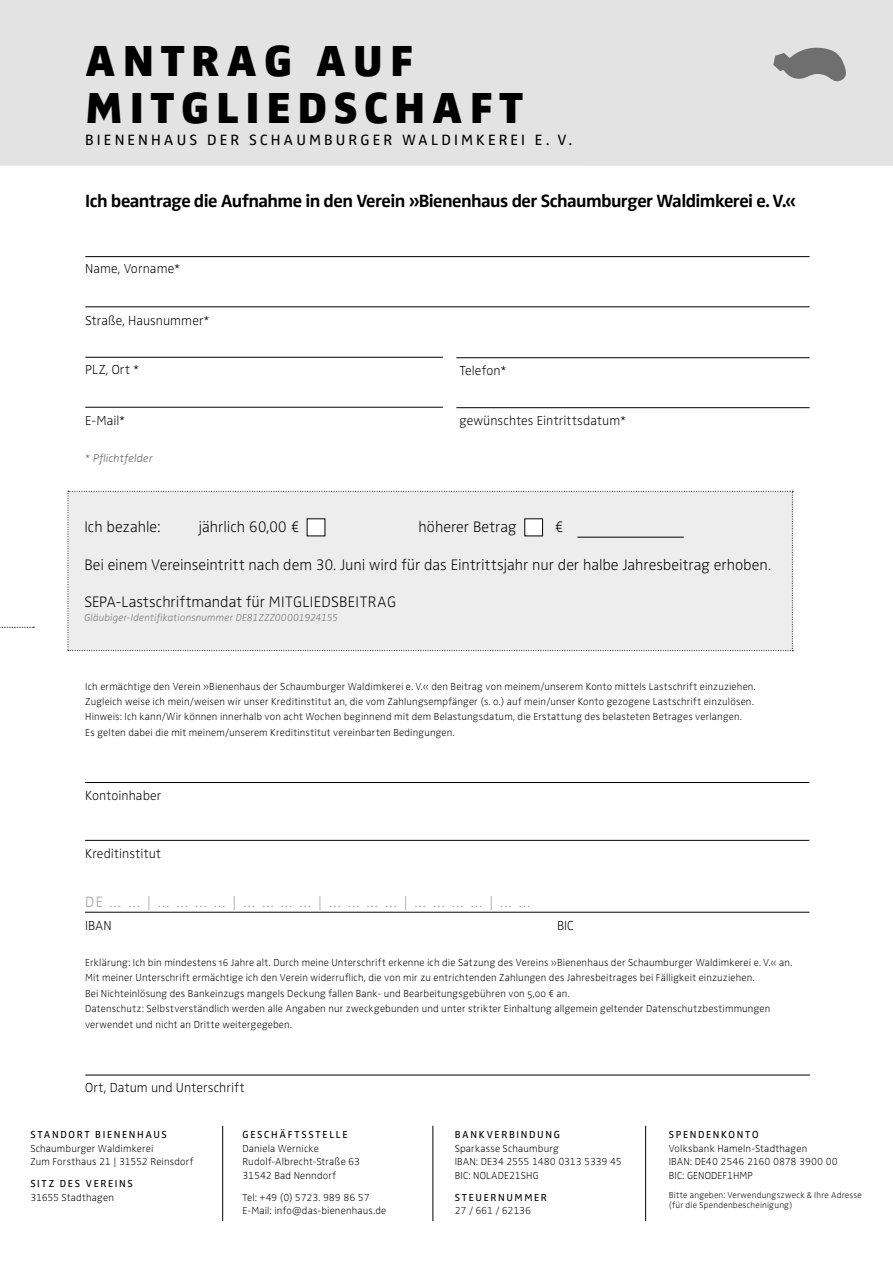
<style>
.page{position:relative;width:893px;height:1263px;background:#fff}
.page>*{position:absolute;margin:0;border:0;box-sizing:border-box;transform-origin:0 0}
.t1{font:900 45px/46.5px "Zwo";letter-spacing:.15em;color:#000}
.t2{font:700 18.3px "Zwo Pro";letter-spacing:-.03em;color:#000}
.t3{font:300 expanded 15.75px "Zwo Pro";color:#000}
.t4{font:15.45px "Zwo";letter-spacing:.2em;color:#000}
.t5{font:300 expanded 15.45px "Zwo Pro";color:#9d9d9c}
.t6{font:300 expanded 13.5px "Zwo Pro";letter-spacing:.01em;color:#000}
.t7{font:italic 300 expanded 11.55px "Zwo Pro";letter-spacing:.015em;color:#575756}
.t8{font:300 expanded 10.5px/13.5px "Zwo Pro";letter-spacing:.015em;color:#000}
.t9{font:10.5px "Zwo";letter-spacing:.155em;color:#000}
.t10{font:italic 300 expanded 10.5px "Zwo Pro";letter-spacing:.01em;color:#706f6f}
.t11{font:300 expanded 10.5px "Zwo Pro";letter-spacing:-.02em;color:#000}
.t12{font:300 expanded 9px/10.5px "Zwo Pro";letter-spacing:.02em;color:#000}
</style>
<div class="page">
<hr style="left:645px;top:1126px;width:1px;height:95px;background:#000">
<hr style="left:433px;top:1126px;width:1px;height:95px;background:#000">
<hr style="left:222px;top:1126px;width:1px;height:95px;background:#000">
<div style="left:0;top:0;width:893px;height:166px;background:#e3e3e3"></div>
<div style="left:68px;top:491px;width:725px;height:160px;background:#ededed"></div>
<hr style="left:85px;top:1075px;width:725px;height:1px;background:#000">
<hr style="left:85px;top:840px;width:724px;height:1px;background:#000">
<hr style="left:85px;top:912px;width:724px;height:1px;background:#000">
<hr style="left:85px;top:782px;width:724px;height:1px;background:#000">
<hr style="left:85px;top:256px;width:725px;height:1px;background:#000">
<hr style="left:85px;top:307px;width:725px;height:1px;background:#000">
<hr style="left:85px;top:407px;width:358px;height:1px;background:#000">
<hr style="left:456px;top:407px;width:354px;height:1px;background:#000">
<hr style="left:85px;top:357px;width:358px;height:1px;background:#000">
<hr style="left:456px;top:357px;width:354px;height:1px;background:#000">
<div style="left:307px;top:519px;width:18px;height:17px;background:#fff"></div>
<div style="left:525px;top:519px;width:18px;height:17px;background:#fff"></div>
<svg style="left:0;top:627px;width:34px;height:1px"></svg>
<svg style="left:773px;top:47px;width:73px;height:35px"></svg>
<hr style="left:577px;top:537px;width:107px;height:1px;background:#000">
<h1 class="t1" style="left:85px;top:38px;width:439px">ANTRAG AUF<br>MITGLIEDSCHAFT</h1>
<h3 class="t4" style="left:85px;top:131px;width:488px">BIENENHAUS DER SCHAUMBURGER WALDIMKEREI E. V.</h3>
<h2 class="t2" style="left:85px;top:190px;width:712px">Ich beantrage die Aufnahme in den Verein »Bienenhaus der Schaumburger Waldimkerei e. V.«</h2>
<p class="t6" style="left:85px;top:261px;width:96px">Name, Vorname*</p>
<p class="t6" style="left:85px;top:312px;width:126px">Straße, Hausnummer*</p>
<p class="t6" style="left:85px;top:362px;width:56px">PLZ, Ort *</p>
<p class="t6" style="left:85px;top:413px;width:42px">E-Mail*</p>
<p class="t6" style="left:459px;top:413px;width:168px">gewünschtes Eintrittsdatum*</p>
<p class="t6" style="left:459px;top:363px;width:49px">Telefon*</p>
<p class="t7" style="left:85px;top:452px;width:69px">* Pflichtfelder</p>
<h3 class="t3" style="left:84px;top:517px;width:78px">Ich bezahle:</h3>
<h3 class="t3" style="left:199px;top:517px;width:103px">jährlich 60,00 €</h3>
<h3 class="t3" style="left:419px;top:517px;width:100px">höherer Betrag</h3>
<h3 class="t3" style="left:555px;top:517px;width:11px">€</h3>
<h3 class="t3" style="left:84px;top:555px;width:688px">Bei einem Vereinseintritt nach dem 30. Juni wird für das Eintrittsjahr nur der halbe Jahresbeitrag erhoben.</h3>
<h3 class="t3" style="left:84px;top:593px;width:313px">SEPA-Lastschriftmandat für MITGLIEDSBEITRAG</h3>
<p class="t10" style="left:84px;top:611px;width:255px">Gläubiger-Identifikationsnummer DE81ZZZ00001924155</p>
<p class="t8" style="left:85px;top:679px;width:672px;line-height:15.5px">Ich ermächtige den Verein »Bienenhaus der Schaumburger Waldimkerei e. V.« den Beitrag von meinem/unserem Konto mittels Lastschrift einzuziehen.<br>Zugleich weise ich mein/weisen wir unser Kreditinstitut an, die vom Zahlungsempfänger (s. o.) auf mein/unser Konto gezogene Lastschrift einzulösen.<br>Hinweis: Ich kann/Wir können innerhalb von acht Wochen beginnend mit dem Belastungsdatum, die Erstattung des belasteten Betrages verlangen.<br>Es gelten dabei die mit meinem/unserem Kreditinstitut vereinbarten Bedingungen.</p>
<p class="t6" style="left:85px;top:788px;width:78px">Kontoinhaber</p>
<p class="t6" style="left:85px;top:846px;width:77px">Kreditinstitut</p>
<h3 class="t5" style="left:85px;top:893px;width:447px">DE … … | … … … … | … … … … | … … … … | … … … … | … …</h3>
<p class="t6" style="left:85px;top:917px;width:28px">IBAN</p>
<p class="t6" style="left:557px;top:917px;width:18px">BIC</p>
<p class="t8" style="left:85px;top:955px;width:709px;line-height:15.5px">Erklärung: Ich bin mindestens 16 Jahre alt. Durch meine Unterschrift erkenne ich die Satzung des Vereins »Bienenhaus der Schaumburger Waldimkerei e. V.« an.<br>Mit meiner Unterschrift ermächtige ich den Verein widerruflich, die von mir zu entrichtenden Zahlungen des Jahresbeitrages bei Fälligkeit einzuziehen.<br>Bei Nichteinlösung des Bankeinzugs mangels Deckung fallen Bank- und Bearbeitungsgebühren von 5,00 € an.<br>Datenschutz: Selbstverständlich werden alle Angaben nur zweckgebunden und unter strikter Einhaltung allgemein geltender Datenschutzbestimmungen verwendet und nicht an Dritte weitergegeben.</p>
<p class="t6" style="left:85px;top:1080px;width:161px">Ort, Datum und Unterschrift</p>
<p class="t9" style="left:30px;top:1129px;width:138px">STANDORT BIENENHAUS</p>
<p class="t8" style="left:30px;top:1142px;width:165px">Schaumburger Waldimkerei<br>Zum Forsthaus 21 | 31552 Reinsdorf</p>
<p class="t9" style="left:30px;top:1178px;width:104px">SITZ DES VEREINS</p>
<p class="t8" style="left:30px;top:1191px;width:85px">31655 Stadthagen</p>
<p class="t9" style="left:243px;top:1129px;width:107px">GESCHÄFTSSTELLE</p>
<p class="t8" style="left:243px;top:1142px;width:119px">Daniela Wernicke<br>Rudolf-Albrecht-Straße 63<br>31542 Bad Nenndorf</p>
<p class="t8" style="left:243px;top:1191px;width:145px">Tel: +49 (0) 5723. 989 86 57<br>E-Mail: info@das-bienenhaus.de</p>
<p class="t9" style="left:455px;top:1129px;width:107px">BANKVERBINDUNG</p>
<p class="t8" style="left:455px;top:1142px;width:168px">Sparkasse Schaumburg<br>IBAN: DE34 2555 1480 0313 5339 45<br>BIC: NOLADE21SHG</p>
<p class="t9" style="left:455px;top:1191px;width:93px">STEUERNUMMER</p>
<p class="t11" style="left:455px;top:1205px;width:78px">27 / 661 / 62136</p>
<p class="t9" style="left:669px;top:1129px;width:91px">SPENDENKONTO</p>
<p class="t8" style="left:669px;top:1142px;width:170px">Volksbank Hameln-Stadthagen<br>IBAN: DE40 2546 2160 0878 3900 00<br>BIC: GENODEF1HMP</p>
<p class="t12" style="left:669px;top:1190px;width:194px">Bitte angeben: Verwendungszweck &amp; Ihre Adresse (für die Spendenbescheinigung)</p>
</div>
